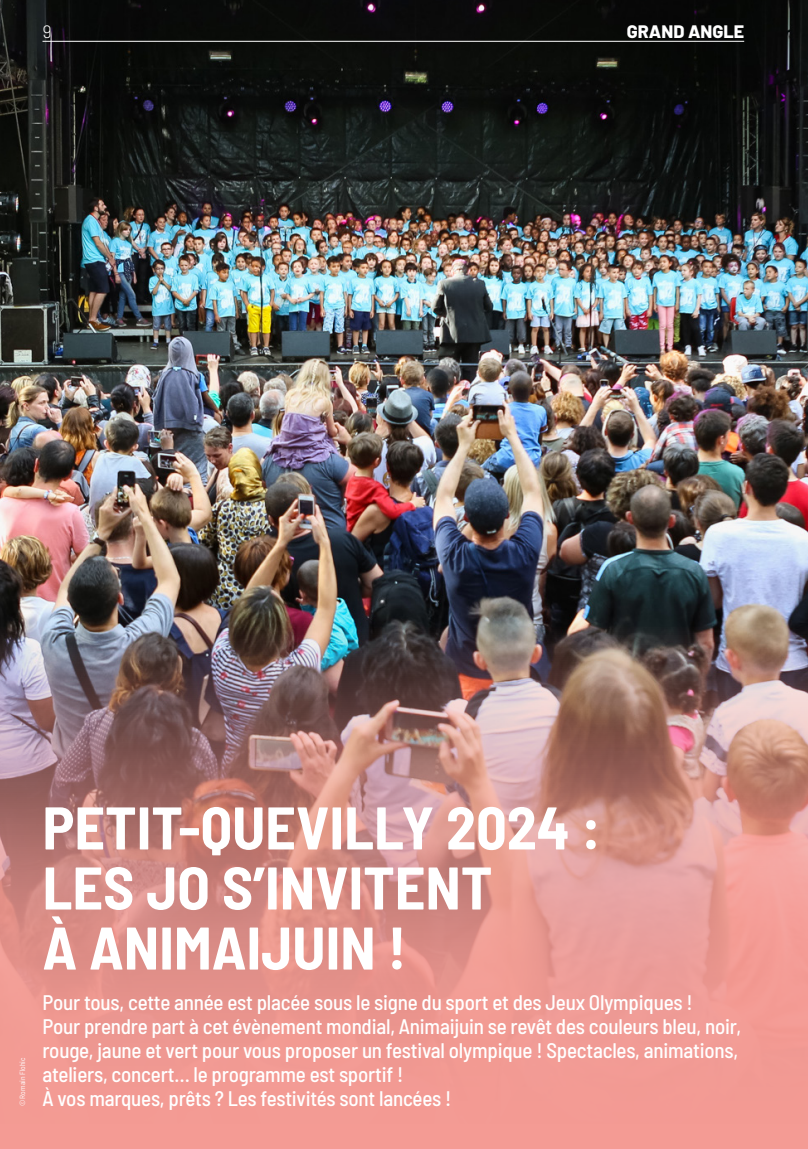
<style>
.page{position:relative;width:808px;height:1149px;background:#fff}
.page>*{position:absolute;margin:0;border:0;box-sizing:border-box;transform-origin:0 0}
.t1{font:700 semi-condensed 60px/60px "Barlow";color:#fff}
.t2{font:500 semi-condensed 21px/24px "Barlow";letter-spacing:-.01em;color:#fff}
.t3{font:800 18px "Barlow";color:#fff}
.t4{font:300 18px "Barlow";color:#fff}
.t5{font:semi-condensed 7.5px "Barlow";color:#fff}
</style>
<div class="page">
<img style="left:0;top:0;width:808px;height:626px">
<hr style="left:43px;top:41px;width:701px;height:1px;background:#fff">
<img style="left:0;top:626px;width:808px;height:522px">
<p class="t4" style="left:43px;top:19px;width:11px">9</p>
<p class="t3" style="left:627px;top:18px;width:119px">GRAND ANGLE</p>
<p class="t5" style="left:17px;top:1106px;width:50px;rotate:-90deg">© Romain Flohic</p>
<h1 class="t1" style="left:43px;top:793px;width:559px">PETIT-QUEVILLY 2024 :<br>LES JO S’INVITENT<br>À ANIMAIJUIN !</h1>
<p class="t2" style="left:43px;top:988px;width:700px">Pour tous, cette année est placée sous le signe du sport et des Jeux Olympiques !<br>Pour prendre part à cet évènement mondial, Animaijuin se revêt des couleurs bleu, noir, rouge, jaune et vert pour vous proposer un festival olympique ! Spectacles, animations, ateliers, concert… le programme est sportif !<br>À vos marques, prêts ? Les festivités sont lancées !</p>
</div>
